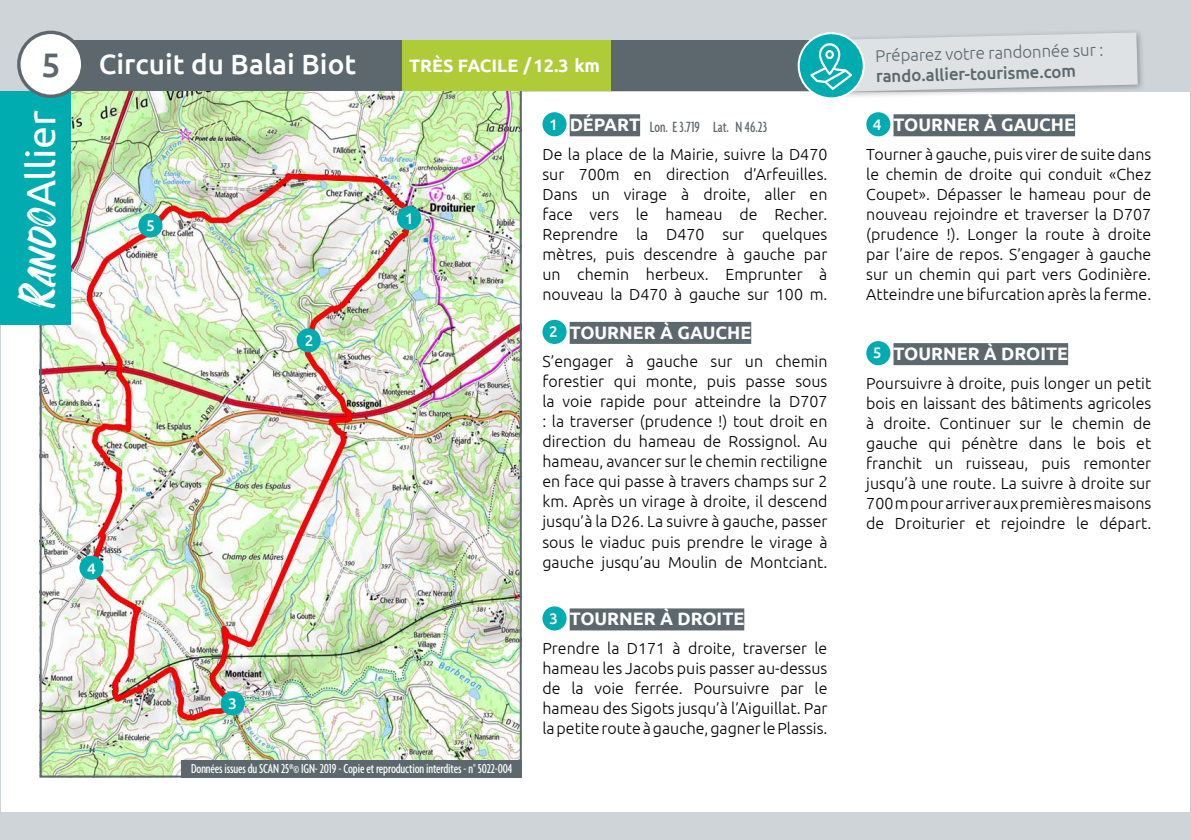
<style>
.page{position:relative;width:1191px;height:840px;background:#fff}
.page>*{position:absolute;margin:0;border:0;box-sizing:border-box;transform-origin:0 0}
.t1{font:41px "Ubuntu";letter-spacing:-.01em;color:#fff}
.t2{font:500 34px "Ubuntu";color:#5d686e}
.t3{font:500 28px "Ubuntu";color:#fff}
.t4{font:700 18px "Ubuntu";color:#fff}
.t5{font:300 17px "Ubuntu";color:#5d686e}
.t6{font:500 17px "Ubuntu";color:#5d686e}
.t7{font:300 16px/20px "Ubuntu";color:#000;text-align:justify}
.t8{font:500 extra-condensed 16px "Agenda";color:#5d686e}
.t9{font:500 15.4px "Ubuntu";color:#fff}
.t10{font:500 15.4px "Ubuntu";color:#fff}
.t11{font:500 extra-condensed 14px "Agenda";letter-spacing:-.01em;color:#fff}
.s1{font-family:"Fontania";font-size:41.2px}
.s2{font-weight:500;font-size:15.4px}
</style>
<div class="page">
<div style="left:0;top:0;width:1191px;height:91px;background:#ced4d8"></div>
<img style="left:43px;top:91px;width:476px;height:683px">
<div style="left:40px;top:40px;width:810px;height:51px;background:#5d686e"></div>
<div style="left:402px;top:40px;width:208px;height:51px;background:#afcb37"></div>
<div style="left:397px;top:206px;width:24px;height:24px;background:#00acb0;border-radius:50%"></div>
<div style="left:79px;top:555px;width:24px;height:24px;background:#00acb0;border-radius:50%"></div>
<div style="left:221px;top:691px;width:24px;height:24px;background:#00acb0;border-radius:50%"></div>
<div style="left:138px;top:213px;width:24px;height:24px;background:#00acb0;border-radius:50%"></div>
<div style="left:0;top:91px;width:71px;height:233px;background:#00acb0"></div>
<div style="left:297px;top:328px;width:24px;height:24px;background:#00acb0;border-radius:50%"></div>
<div style="left:19px;top:32px;width:64px;height:64px;background:#fff;border-radius:50%"></div>
<div style="left:17px;top:31px;width:67px;height:67px;border:3px solid #5d686e;border-radius:50%"></div>
<div style="left:0;top:812px;width:1191px;height:27px;background:#ced4d8"></div>
<div style="left:569px;top:114px;width:71px;height:22px;background:#5d686e"></div>
<div style="left:542px;top:112px;width:24px;height:24px;background:#00acb0;border-radius:50%"></div>
<div style="left:569px;top:322px;width:182px;height:22px;background:#5d686e"></div>
<div style="left:542px;top:320px;width:24px;height:24px;background:#00acb0;border-radius:50%"></div>
<div style="left:569px;top:608px;width:175px;height:22px;background:#5d686e"></div>
<div style="left:542px;top:606px;width:24px;height:24px;background:#00acb0;border-radius:50%"></div>
<div style="left:893px;top:114px;width:182px;height:22px;background:#5d686e"></div>
<div style="left:866px;top:112px;width:24px;height:24px;background:#00acb0;border-radius:50%"></div>
<div style="left:893px;top:343px;width:175px;height:22px;background:#5d686e"></div>
<div style="left:866px;top:341px;width:24px;height:24px;background:#00acb0;border-radius:50%"></div>
<div style="left:825px;top:29px;width:320px;height:71px;background:#000;opacity:.3"></div>
<svg style="left:798px;top:33px;width:66px;height:66px"></svg>
<div style="left:797px;top:32px;width:68px;height:68px;border:2px solid #fff;border-radius:50%"></div>
<svg style="left:810px;top:32px;width:327px;height:60px"></svg>
<div style="left:182px;top:760px;width:340px;height:17px;background:#5d686e"></div>
<h2 class="t2" style="left:41px;top:43px;width:21px">5</h2>
<h1 class="t1" style="left:16px;top:307px;width:198px;rotate:-90deg"><span class="s1">Rando</span>Allier</h1>
<h3 class="t3" style="left:99px;top:46px;width:259px">Circuit du Balai Biot</h3>
<p class="t9" style="left:146px;top:216px;width:10px">5</p>
<p class="t9" style="left:305px;top:330px;width:10px">2</p>
<p class="t9" style="left:87px;top:558px;width:10px">4</p>
<p class="t9" style="left:228px;top:693px;width:10px">3</p>
<p class="t4" style="left:409px;top:55px;width:192px">TRÈS FACILE /12.3 km</p>
<p class="t4" style="left:549px;top:114px;width:92px"><span class="s2">1</span> DÉPART</p>
<p class="t8" style="left:650px;top:118px;width:119px">Lon. E 3.719 Lat. N 46.23</p>
<p class="t10" style="left:405px;top:209px;width:10px">1</p>
<p class="t7" style="left:542px;top:143px;width:286px">De la place de la Mairie, suivre la D470 sur 700m en direction d’Arfeuilles.<br>Dans un virage à droite, aller en face vers le hameau de Recher.<br>Reprendre la D470 sur quelques mètres, puis descendre à gauche par un chemin herbeux. Emprunter à nouveau la D470 à gauche sur 100 m.</p>
<p class="t4" style="left:549px;top:321px;width:204px"><span class="s2">2</span> TOURNER À GAUCHE</p>
<p class="t7" style="left:542px;top:351px;width:286px">S’engager à gauche sur un chemin forestier qui monte, puis passe sous la voie rapide pour atteindre la D707 : la traverser (prudence !) tout droit en direction du hameau de Rossignol. Au hameau, avancer sur le chemin rectiligne en face qui passe à travers champs sur 2 km. Après un virage à droite, il descend jusqu’à la D26. La suivre à gauche, passer sous le viaduc puis prendre le virage à gauche jusqu’au Moulin de Montciant.</p>
<p class="t4" style="left:549px;top:607px;width:197px"><span class="s2">3</span> TOURNER À DROITE</p>
<p class="t7" style="left:542px;top:637px;width:286px">Prendre la D171 à droite, traverser le hameau les Jacobs puis passer au-dessus de la voie ferrée. Poursuivre par le hameau des Sigots jusqu’à l’Aiguillat. Par la petite route à gauche, gagner le Plassis.</p>
<p class="t11" style="left:191px;top:760px;width:323px">Données issues du SCAN 25®© IGN- 2019 - Copie et reproduction interdites - n° 5022-004</p>
<p class="t5" style="left:875px;top:45px;width:230px;rotate:-1deg">Préparez votre randonnée sur :</p>
<p class="t6" style="left:875px;top:65px;width:202px;rotate:-1deg">rando.allier-tourisme.com</p>
<p class="t4" style="left:873px;top:114px;width:204px"><span class="s2">4</span> TOURNER À GAUCHE</p>
<p class="t7" style="left:866px;top:143px;width:286px">Tourner à gauche, puis virer de suite dans le chemin de droite qui conduit «Chez Coupet». Dépasser le hameau pour de nouveau rejoindre et traverser la D707 (prudence !). Longer la route à droite par l’aire de repos. S’engager à gauche sur un chemin qui part vers Godinière.<br>Atteindre une bifurcation après la ferme.</p>
<p class="t4" style="left:873px;top:342px;width:197px"><span class="s2">5</span> TOURNER À DROITE</p>
<p class="t7" style="left:866px;top:372px;width:286px">Poursuivre à droite, puis longer un petit bois en laissant des bâtiments agricoles à droite. Continuer sur le chemin de gauche qui pénètre dans le bois et franchit un ruisseau, puis remonter jusqu’à une route. La suivre à droite sur 700 m pour arriver aux premières maisons de Droiturier et rejoindre le départ.</p>
</div>
